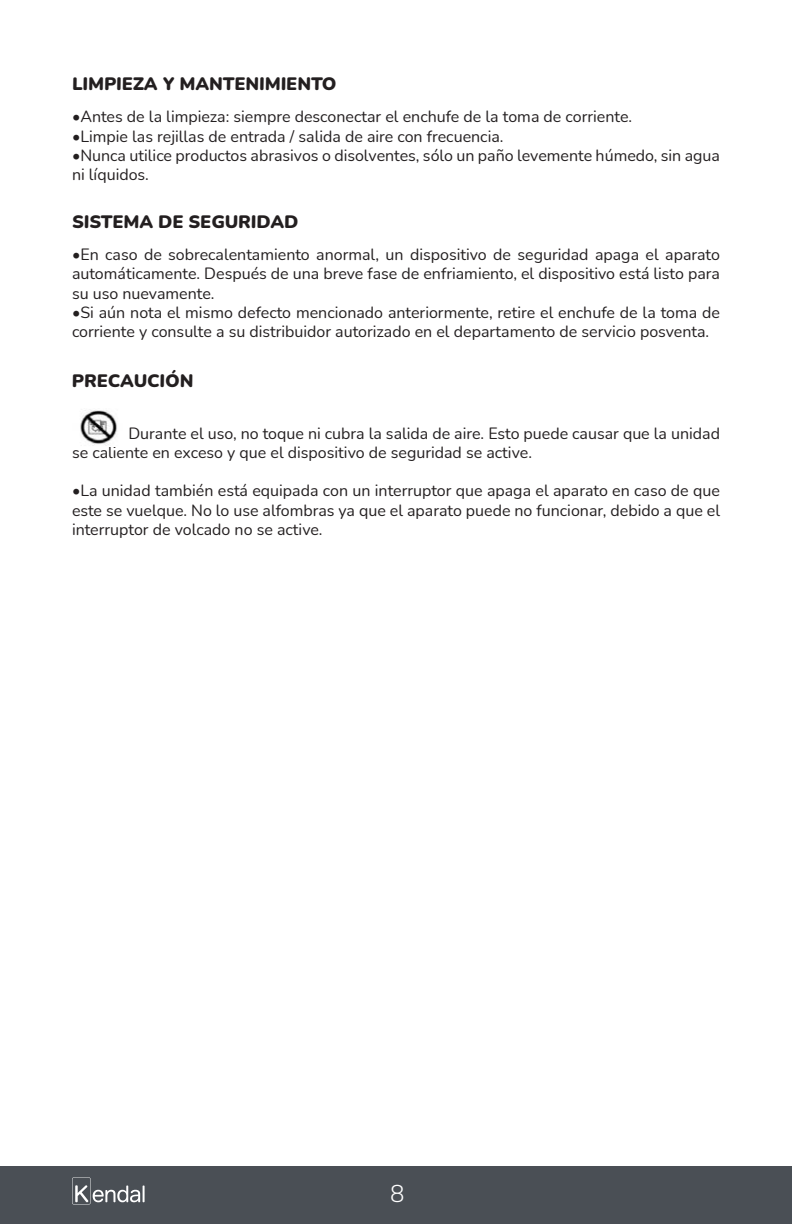
<style>
.page{position:relative;width:792px;height:1224px;background:#fff}
.page>*{position:absolute;margin:0;border:0;box-sizing:border-box;transform-origin:0 0}
.t1{font:300 24px "Nunito";color:#fff}
.t2{font:900 18px "Nunito";color:#231f20}
.t3{font:16px/19.2px "Nunito";color:#231f20}
.s1{font-weight:900}
</style>
<div class="page">
<img style="left:80px;top:410px;width:37px;height:35px">
<div style="left:0;top:1166px;width:792px;height:58px;background:#4a4f55"></div>
<svg style="left:72px;top:1177px;width:73px;height:27px"></svg>
<p class="t2" style="left:72px;top:71px;width:266px">LIMPIEZA Y MANTENIMIENTO</p>
<p class="t3" style="left:72px;top:107px;width:562px"><span class="s1">•</span>Antes de la limpieza: siempre desconectar el enchufe de la toma de corriente.</p>
<p class="t3" style="left:72px;top:126px;width:433px"><span class="s1">•</span>Limpie las rejillas de entrada / salida de aire con frecuencia.</p>
<p class="t3" style="left:72px;top:145px;width:650px"><span class="s1">•</span>Nunca utilice productos abrasivos o disolventes, sólo un paño levemente húmedo, sin agua ni líquidos.</p>
<p class="t2" style="left:72px;top:209px;width:228px">SISTEMA DE SEGURIDAD</p>
<p class="t3" style="left:72px;top:244px;width:650px;text-align:justify"><span class="s1">•</span>En caso de sobrecalentamiento anormal, un dispositivo de seguridad apaga el aparato automáticamente. Después de una breve fase de enfriamiento, el dispositivo está listo para su uso nuevamente.</p>
<p class="t3" style="left:72px;top:302px;width:650px"><span class="s1">•</span>Si aún nota el mismo defecto mencionado anteriormente, retire el enchufe de la toma de corriente y consulte a su distribuidor autorizado en el departamento de servicio posventa.</p>
<p class="t2" style="left:72px;top:368px;width:123px">PRECAUCIÓN</p>
<p class="t3" style="left:72px;top:423px;width:650px;text-indent:56px">Durante el uso, no toque ni cubra la salida de aire. Esto puede causar que la unidad se caliente en exceso y que el dispositivo de seguridad se active.</p>
<p class="t3" style="left:72px;top:481px;width:650px;text-align:justify"><span class="s1">•</span>La unidad también está equipada con un interruptor que apaga el aparato en caso de que este se vuelque. No lo use alfombras ya que el aparato puede no funcionar, debido a que el interruptor de volcado no se active.</p>
<p class="t1" style="left:390px;top:1177px;width:16px">8</p>
</div>
